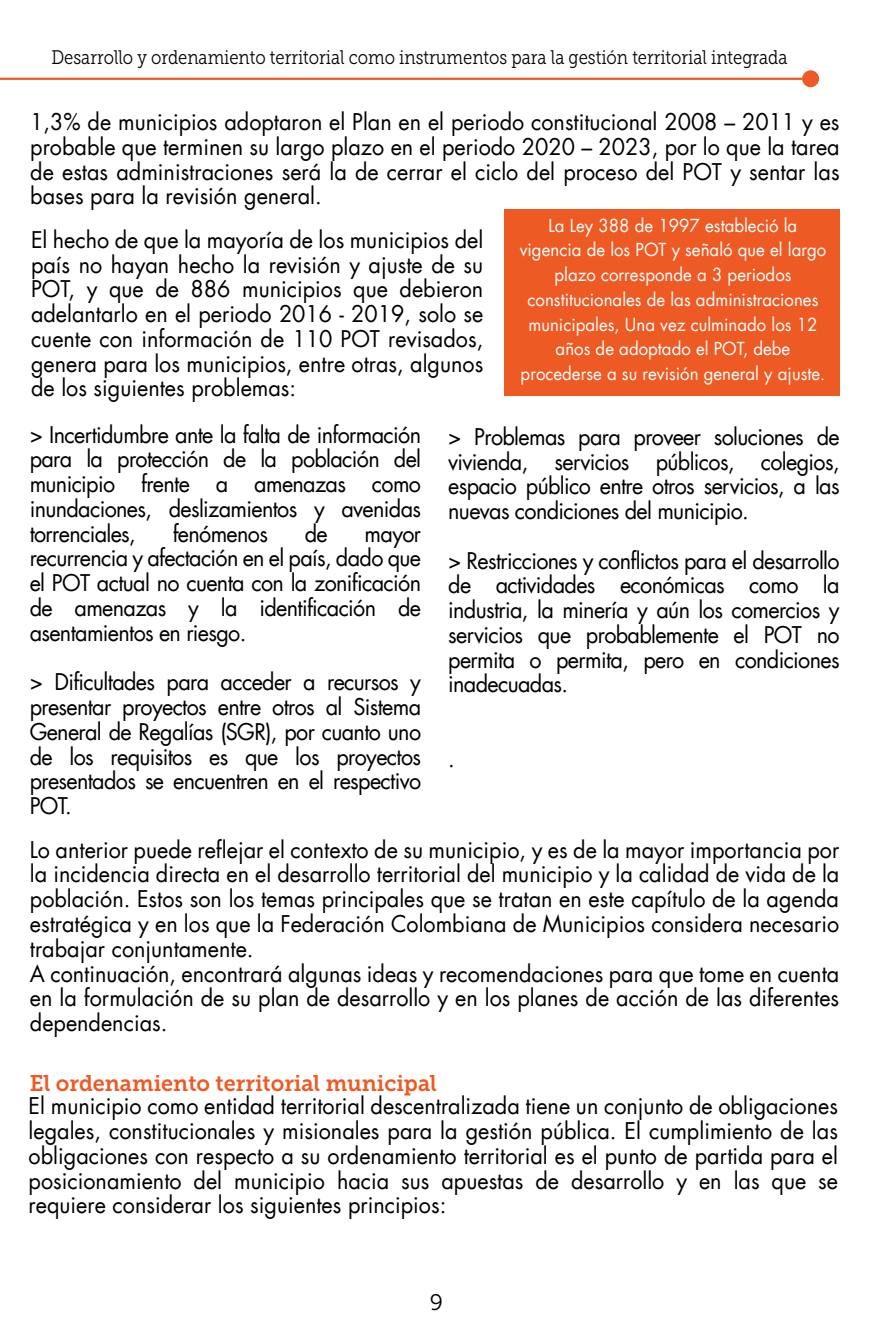
<style>
.page{position:relative;width:893px;height:1340px;background:#fff}
.page>*{position:absolute;margin:0;border:0;box-sizing:border-box;transform-origin:0 0}
.t1{font:22.5px/24.8px "Futura LT";color:#000;text-align:justify;scale:.96 1}
.t2{font:22.5px "Museo Slab 700";color:#ef5a24;scale:.96 1}
.t3{font:22.5px "Futura LT";letter-spacing:-.03em;color:#000;scale:.96 1}
.t4{font:22.5px "Museo Slab 300";color:#000}
.t5{font:19.57px "Museo Slab 300";color:#000;scale:.85 1}
.t6{font:17.55px/24.8px "Futura LT";color:#fff;text-align:center;scale:.96 1}
</style>
<div class="page">
<div style="left:504px;top:209px;width:336px;height:187px;background:#ee5a24"></div>
<hr style="left:0;top:78px;width:811px;height:2px;background:#ee5a24">
<div style="left:802px;top:70px;width:17px;height:17px;background:#ee5a24;border-radius:50%"></div>
<p class="t5" style="left:51px;top:46px;width:868px">Desarrollo y ordenamiento territorial como instrumentos para la gestión territorial integrada</p>
<p class="t1" style="left:30px;top:110px;width:845px">1,3% de municipios adoptaron el Plan en el periodo constitucional 2008 – 2011 y es probable que terminen su largo plazo en el periodo 2020 – 2023, por lo que la tarea de estas administraciones será la de cerrar el ciclo del proceso del POT y sentar las bases para la revisión general.</p>
<p class="t1" style="left:31px;top:227px;width:473px">El hecho de que la mayoría de los municipios del país no hayan hecho la revisión y ajuste de su POT, y que de 886 municipios que debieron adelantarlo en el periodo 2016 - 2019, solo se cuente con información de 110 POT revisados, genera para los municipios, entre otras, algunos de los siguientes problemas:</p>
<p class="t1" style="left:30px;top:422px;width:409px">&gt; Incertidumbre ante la falta de información para la protección de la población del municipio frente a amenazas como inundaciones, deslizamientos y avenidas torrenciales,</p>
<p class="t6" style="left:520px;top:213px;width:321px">La Ley 388 de 1997 estableció la vigencia de los POT y señaló que el largo plazo corresponde a 3 periodos constitucionales de las administraciones municipales, Una vez culminado los 12 años de adoptado el POT, debe procederse a su revisión general y ajuste.</p>
<p class="t1" style="left:448px;top:424px;width:409px">&gt; Problemas para proveer soluciones de vivienda, servicios públicos, colegios, espacio público entre otros servicios, a las nuevas condiciones del municipio.</p>
<p class="t1" style="left:448px;top:548px;width:409px">&gt; Restricciones y conflictos para el desarrollo de actividades económicas como la industria, la minería y aún los comercios y servicios que probablemente el POT no permita o permita, pero en condiciones inadecuadas.</p>
<p class="t3" style="left:173px;top:519px;width:101px">fenómenos</p>
<p class="t1" style="left:305px;top:521px;width:25px">de</p>
<p class="t1" style="left:30px;top:521px;width:409px;text-indent:335px">mayor recurrencia y afectación en el país, dado que el POT actual no cuenta con la zonificación de amenazas y la identificación de asentamientos en riesgo.</p>
<p class="t1" style="left:30px;top:670px;width:409px">&gt; Dificultades para acceder a recursos y presentar proyectos entre otros al Sistema General de Regalías (SGR), por cuanto uno de los requisitos es que los proyectos presentados se encuentren en el respectivo POT.</p>
<p class="t1" style="left:448px;top:746px;width:8px">.</p>
<p class="t1" style="left:30px;top:837px;width:845px;text-align:left">Lo anterior puede reflejar el contexto de su municipio, y es de la mayor importancia por la incidencia directa en el desarrollo territorial del municipio y la calidad de vida de la población. Estos son los temas principales que se tratan en este capítulo de la agenda estratégica y en los que la Federación Colombiana de Municipios considera necesario trabajar conjuntamente.<br>A continuación, encontrará algunas ideas y recomendaciones para que tome en cuenta en la formulación de su plan de desarrollo y en los planes de acción de las diferentes dependencias.</p>
<p class="t2" style="left:30px;top:1070px;width:425px">El ordenamiento territorial municipal</p>
<p class="t1" style="left:29px;top:1093px;width:845px">El municipio como entidad territorial descentralizada tiene un conjunto de obligaciones legales, constitucionales y misionales para la gestión pública. El cumplimiento de las obligaciones con respecto a su ordenamiento territorial es el punto de partida para el posicionamiento del municipio hacia sus apuestas de desarrollo y en las que se requiere considerar los siguientes principios:</p>
<p class="t4" style="left:430px;top:1290px;width:15px">9</p>
</div>
